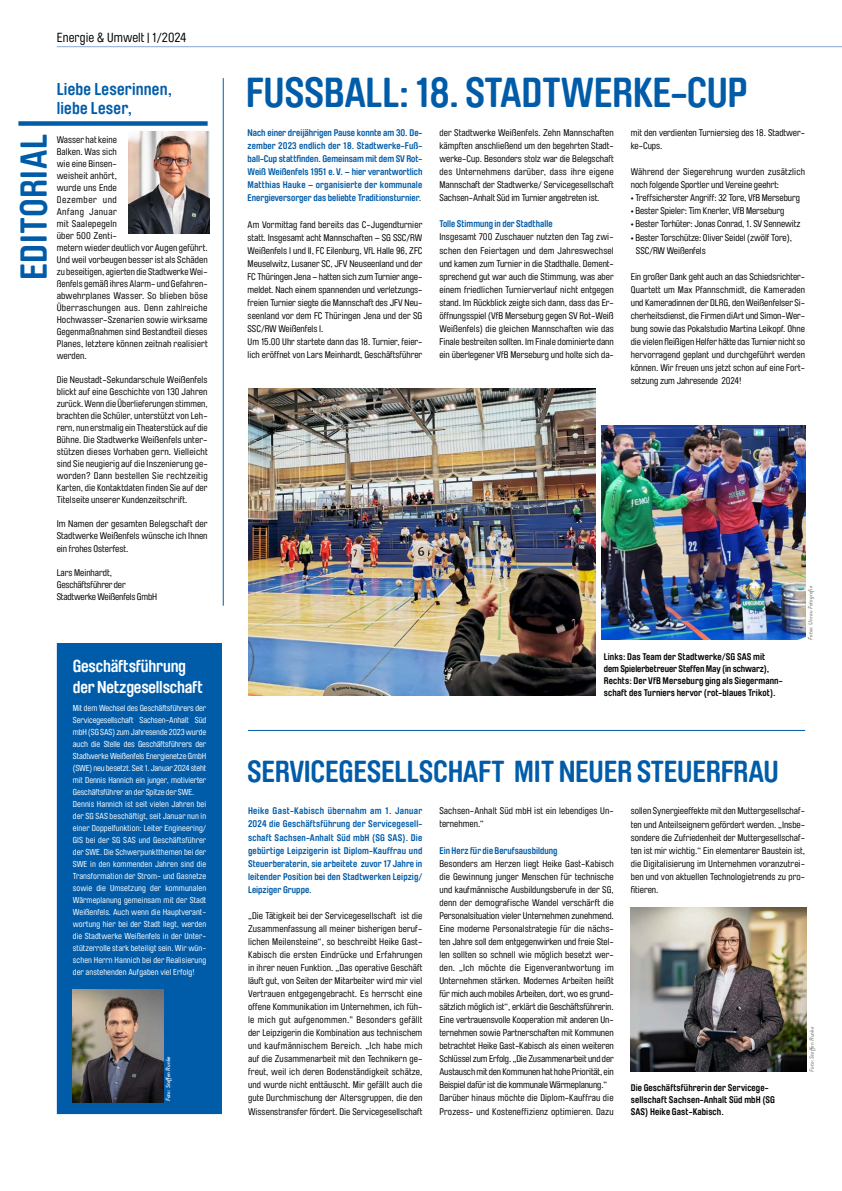
<style>
.page{position:relative;width:842px;height:1191px;background:#fff}
.page>*{position:absolute;margin:0;border:0;box-sizing:border-box;transform-origin:0 0}
.t1{font:700 41.3px "Brauer Neue Std";letter-spacing:-.01em;color:#005ca9}
.t2{font:700 37px "Brauer Neue Std";letter-spacing:.015em;color:#005ca9}
.t3{font:700 30px "Brauer Neue Std";letter-spacing:-.01em;color:#005ca9}
.t4{font:700 17px/21px "Brauer Neue Std";letter-spacing:-.015em;color:#fff}
.t5{font:700 17px/19px "Brauer Neue Std";letter-spacing:.01em;color:#005ca9}
.t6{font:13px "Brauer Neue Std";letter-spacing:.01em;color:#000}
.t7{font:700 9.6px "Brauer Neue Std";color:#005ca9}
.t8{font:9.5px/13px "Brauer Neue Std";color:#000}
.t9{font:700 9.5px/13px "Brauer Neue Std";letter-spacing:-.005em;color:#005ca9;text-align:justify}
.t10{font:700 9.5px/12px "Brauer Neue Std";letter-spacing:.01em;color:#000}
.t11{font:9.5px/13px "Brauer Neue Std";letter-spacing:.02em;color:#000}
.t12{font:8.5px/12px "Brauer Neue Std";letter-spacing:.01em;color:#fff}
.t13{font:italic 500 6px "Brandon Grotesque";color:#878786}
.t14{font:italic 500 6px "Brandon Grotesque";color:#fff}
</style>
<div class="page">
<hr style="left:57px;top:46px;width:785px;height:1px;background:#8ca5d6">
<hr style="left:223px;top:78px;width:1px;height:527px;background:#005ca9">
<hr style="left:248px;top:730px;width:557px;height:1px;background:#005ca9">
<img style="left:128px;top:131px;width:81px;height:102px">
<div style="left:57px;top:643px;width:165px;height:471px;background:#005ca9"></div>
<div style="left:18px;top:121px;width:190px;height:5px;background:#005ca9"></div>
<img style="left:73px;top:989px;width:90px;height:113px">
<img style="left:248px;top:388px;width:347px;height:308px">
<img style="left:601px;top:425px;width:204px;height:214px">
<img style="left:631px;top:907px;width:175px;height:164px">
<h2 class="t2" style="left:13px;top:280px;width:148px;rotate:-90deg">EDITORIAL</h2>
<h3 class="t6" style="left:57px;top:30px;width:131px">Energie &amp; Umwelt | 1/2024</h3>
<h3 class="t5" style="left:57px;top:79px;width:117px">Liebe Leserinnen, liebe Leser,</h3>
<p class="t8" style="left:57px;top:134px;width:152px;line-height:12px">Wasser hat keine<br>Balken. Was sich<br>wie eine Binsen-<br>weisheit anhört,<br>wurde uns Ende<br>Dezember und<br>Anfang Januar<br>mit Saalepegeln<br>über 500 Zenti-<br>metern wieder deutlich vor Augen geführt.<br>Und weil vorbeugen besser ist als Schäden zu beseitigen, agierten die Stadtwerke Wei&shy;ßenfels gemäß ihres Alarm- und Gefahren&shy;abwehrplanes Wasser. So blieben böse<br>Überraschungen aus. Denn zahlreiche<br>Hochwasser-Szenarien sowie wirksame<br>Gegenmaßnahmen sind Bestandteil dieses<br>Planes, letztere können zeitnah realisiert werden.</p>
<p class="t8" style="left:57px;top:374px;width:153px;line-height:12px;text-align:justify">Die Neustadt-Sekundarschule Weißenfels blickt auf eine Geschichte von 130 Jahren zurück. Wenn die Überlieferungen stimmen, brachten die Schüler, unterstützt von Leh&shy;rern, nun erstmalig ein Theaterstück auf die Bühne. Die Stadtwerke Weißenfels unter&shy;stützen dieses Vorhaben gern. Vielleicht sind Sie neugierig auf die Inszenierung ge&shy;worden? Dann bestellen Sie rechtzeitig Karten, die Kontaktdaten finden Sie auf der Titelseite unserer Kundenzeitschrift.</p>
<p class="t8" style="left:57px;top:518px;width:152px;line-height:12px;text-align:justify">Im Namen der gesamten Belegschaft der Stadtwerke Weißenfels wünsche ich Ihnen ein frohes Osterfest.</p>
<p class="t8" style="left:57px;top:566px;width:102px;line-height:12px">Lars Meinhardt,<br>Geschäftsführer der<br>Stadtwerke Weißenfels GmbH</p>
<h3 class="t4" style="left:73px;top:656px;width:132px">Geschäftsführung der Netzgesellschaft</h3>
<p class="t12" style="left:73px;top:702px;width:135px">Mit dem Wechsel des Geschäftsführers der Servicegesellschaft Sachsen-Anhalt Süd mbH (SG SAS) zum Jahresende 2023 wurde auch die Stelle des Geschäftsführers der Stadtwerke Weißenfels Energienetze GmbH (SWE) neu besetzt. Seit 1. Januar 2024 steht mit Dennis Hannich ein junger, motivierter Geschäftsführer an der Spitze der SWE.<br>Dennis Hannich ist seit vielen Jahren bei der SG SAS beschäftigt, seit Januar nun in einer Doppelfunktion: Leiter Engineering/ GIS bei der SG SAS und Geschäftsführer der SWE. Die Schwerpunktthemen bei der SWE in den kommenden Jahren sind die Transformation der Strom- und Gasnetze sowie die Umsetzung der kommunalen Wärmeplanung gemeinsam mit der Stadt Weißenfels. Auch wenn die Hauptverant&shy;wortung hier bei der Stadt liegt, werden die Stadtwerke Weißenfels in der Unter&shy;stützerrolle stark beteiligt sein. Wir wün&shy;schen Herrn Hannich bei der Realisierung der anstehenden Aufgaben viel Erfolg!</p>
<p class="t14" style="left:164px;top:1101px;width:46px;rotate:-90deg">Foto: Steffen Runke</p>
<h1 class="t1" style="left:246px;top:69px;width:503px">FUSSBALL: 18. STADTWERKE-CUP</h1>
<p class="t8" style="left:439px;top:126px;width:176px;text-align:justify">der Stadtwerke Weißenfels. Zehn Mannschaften kämpften anschließend um den begehrten Stadt&shy;werke-Cup. Besonders stolz war die Belegschaft des Unternehmens darüber, dass ihre eigene Mannschaft der Stadtwerke/ Servicegesellschaft Sachsen-Anhalt Süd im Turnier angetreten ist.</p>
<p class="t7" style="left:439px;top:218px;width:115px">Tolle Stimmung in der Stadthalle</p>
<p class="t8" style="left:439px;top:231px;width:176px;text-align:justify">Insgesamt 700 Zuschauer nutzten den Tag zwi&shy;schen den Feiertagen und dem Jahreswechsel und kamen zum Turnier in die Stadthalle. Dement&shy;sprechend gut war auch die Stimmung, was aber einem friedlichen Turnierverlauf nicht entgegen stand. Im Rückblick zeigte sich dann, dass das Er&shy;öffnungsspiel (VfB Merseburg gegen SV Rot-Weiß Weißenfels) die gleichen Mannschaften wie das Finale bestreiten sollten. Im Finale dominierte dann ein überlegener VfB Merseburg und holte sich da-</p>
<p class="t8" style="left:631px;top:126px;width:176px">mit den verdienten Turniersieg des 18. Stadtwer&shy;ke-Cups.</p>
<p class="t11" style="left:631px;top:166px;width:176px">Während der Siegerehrung wurden zusätzlich noch folgende Sportler und Vereine geehrt:</p>
<p class="t8" style="left:631px;top:192px;width:171px">• Treffsicherster Angriff: 32 Tore, VfB Merseburg</p>
<p class="t8" style="left:631px;top:205px;width:155px">• Bester Spieler: Tim Knerler, VfB Merseburg</p>
<p class="t8" style="left:631px;top:218px;width:171px">• Bester Torhüter: Jonas Conrad, 1. SV Sennewitz</p>
<p class="t8" style="left:636px;top:231px;width:157px;text-indent:-5px">• Bester Torschütze: Oliver Seidel (zwölf Tore),<br>SSC/RW Weißenfels</p>
<p class="t8" style="left:631px;top:270px;width:176px;text-align:justify">Ein großer Dank geht auch an das Schiedsrichter-Quartett um Max Pfannschmidt, die Kameraden und Kameradinnen der DLRG, den Weißenfelser Si&shy;cherheitsdienst, die Firmen diArt und Simon-Wer&shy;bung sowie das Pokalstudio Martina Leikopf. Ohne die vielen fleißigen Helfer hätte das Turnier nicht so hervorragend geplant und durchgeführt werden können. Wir freuen uns jetzt schon auf eine Fort&shy;setzung zum Jahresende 2024!</p>
<p class="t9" style="left:248px;top:126px;width:176px">Nach einer dreijährigen Pause konnte am 30. De&shy;zember 2023 endlich der 18. Stadtwerke-Fuß&shy;ball-Cup stattfinden. Gemeinsam mit dem SV Rot-Weiß Weißenfels 1951 e.V. – hier verantwortlich Matthias Hauke – organisierte der kommunale Energieversorger das beliebte Traditionsturnier.</p>
<p class="t8" style="left:248px;top:218px;width:176px">Am Vormittag fand bereits das C-Jugendturnier statt. Insgesamt acht Mannschaften – SG SSC/RW Weißenfels I und II, FC Eilenburg, VfL Halle 96, ZFC Meuselwitz, Lusaner SC, JFV Neuseenland und der FC Thüringen Jena – hatten sich zum Turnier ange&shy;meldet. Nach einem spannenden und verletzungs&shy;freien Turnier siegte die Mannschaft des JFV Neu&shy;seenland vor dem FC Thüringen Jena und der SG SSC/RW Weißenfels I.<br>Um 15.00 Uhr startete dann das 18. Turnier, feier&shy;lich eröffnet von Lars Meinhardt, Geschäftsführer</p>
<p class="t10" style="left:604px;top:651px;width:180px">Links: Das Team der Stadtwerke/SG SAS mit dem Spielerbetreuer Steffen May (in schwarz), Rechts: Der VfB Merseburg ging als Siegermann&shy;schaft des Turniers hervor (rot-blaues Trikot).</p>
<p class="t13" style="left:806px;top:640px;width:55px;rotate:-90deg">Fotos: Unrau Fotografie</p>
<h3 class="t3" style="left:247px;top:754px;width:533px">SERVICEGESELLSCHAFT MIT NEUER STEUERFRAU</h3>
<p class="t9" style="left:248px;top:804px;width:176px">Heike Gast-Kabisch übernahm am 1. Januar 2024 die Geschäftsführung der Servicegesell&shy;schaft Sachsen-Anhalt Süd mbH (SG SAS). Die gebürtige Leipzigerin ist Diplom-Kauffrau und Steuerberaterin, sie arbeitete zuvor 17 Jahre in leitender Position bei den Stadtwerken Leipzig/ Leipziger Gruppe.</p>
<p class="t8" style="left:248px;top:909px;width:176px;text-align:justify">„Die Tätigkeit bei der Servicegesellschaft ist die Zusammenfassung all meiner bisherigen beruf&shy;lichen Meilensteine“, so beschreibt Heike Gast-Kabisch die ersten Eindrücke und Erfahrungen in ihrer neuen Funktion. „Das operative Geschäft läuft gut, von Seiten der Mitarbeiter wird mir viel Vertrauen entgegengebracht. Es herrscht eine offene Kommunikation im Unternehmen, ich füh&shy;le mich gut aufgenommen." Besonders gefällt der Leipzigerin die Kombination aus technischem und kaufmännischem Bereich. „Ich habe mich auf die Zusammenarbeit mit den Technikern ge&shy;freut, weil ich deren Bodenständigkeit schätze, und wurde nicht enttäuscht. Mir gefällt auch die gute Durchmischung der Altersgruppen, die den Wissenstransfer fördert. Die Servicegesellschaft</p>
<p class="t8" style="left:439px;top:804px;width:176px">Sachsen-Anhalt Süd mbH ist ein lebendiges Un&shy;ternehmen.“</p>
<p class="t7" style="left:439px;top:844px;width:120px">Ein Herz für die Berufsausbildung</p>
<p class="t8" style="left:439px;top:857px;width:176px">Besonders am Herzen liegt Heike Gast-Kabisch die Gewinnung junger Menschen für technische und kaufmännische Ausbildungsberufe in der SG, denn der demografische Wandel verschärft die Personalsituation vieler Unternehmen zunehmend.<br>Eine moderne Personalstrategie für die nächs&shy;ten Jahre soll dem entgegenwirken und freie Stel&shy;len sollten so schnell wie möglich besetzt wer&shy;den. „Ich möchte die Eigenverantwortung im Unternehmen stärken. Modernes Arbeiten heißt für mich auch mobiles Arbeiten, dort, wo es grund&shy;sätzlich möglich ist“, erklärt die Geschäftsführerin.<br>Eine vertrauensvolle Kooperation mit anderen Un&shy;ternehmen sowie Partnerschaften mit Kommunen betrachtet Heike Gast-Kabisch als einen weiteren Schlüssel zum Erfolg. „Die Zusammenarbeit und der Austausch mit den Kommunen hat hohe Priorität, ein Beispiel dafür ist die kommunale Wärmeplanung.“ Darüber hinaus möchte die Diplom-Kauffrau die Prozess- und Kosteneffizienz optimieren. Dazu</p>
<p class="t8" style="left:631px;top:804px;width:176px;text-align:justify">sollen Synergieeffekte mit den Muttergesellschaf&shy;ten und Anteilseignern gefördert werden. „Insbe&shy;sondere die Zufriedenheit der Muttergesellschaf&shy;ten ist mir wichtig.“ Ein elementarer Baustein ist, die Digitalisierung im Unternehmen voranzutrei&shy;ben und von aktuellen Technologietrends zu pro&shy;fitieren.</p>
<p class="t13" style="left:808px;top:1071px;width:46px;rotate:-90deg">Foto: Steffen Runke</p>
<p class="t10" style="left:631px;top:1081px;width:146px">Die Geschäftsführerin der Servicege&shy;sellschaft Sachsen-Anhalt Süd mbH (SG<br>SAS) Heike Gast-Kabisch.</p>
</div>
